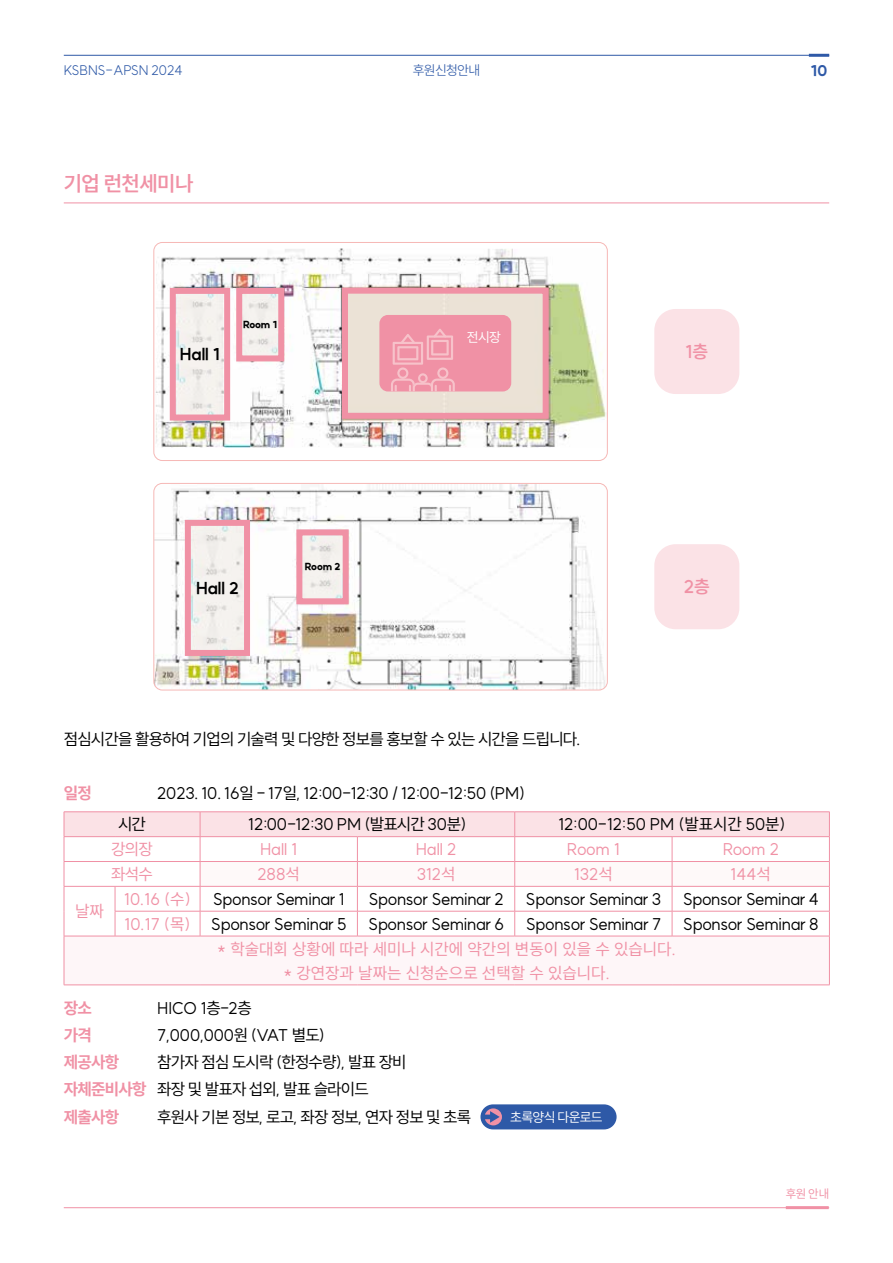
<style>
.page{position:relative;width:893px;height:1263px;background:#fff}
.page>*{position:absolute;margin:0;border:0;box-sizing:border-box;transform-origin:0 0}
.t1{font:600 21px "SUIT";letter-spacing:-.025em;color:#f091a5}
.t2{font:600 18px "SUIT";color:#f091a5}
.t3{font:16.5px "SUIT";letter-spacing:-.025em;color:#000}
.t4{font:16.5px "SUIT";letter-spacing:-.005em;color:#000}
.t5{font:16.5px/24px "SUIT";color:#f091a5;text-align:center}
.t6{font:16.5px/27.3px "SUIT";letter-spacing:-.05em;color:#000}
.t7{font:700 16.5px "SUIT";letter-spacing:-.045em;color:#f091a5}
.t8{font:700 16.5px "SUIT";letter-spacing:-.005em;color:#000}
.t9{font:800 15px "SUIT";color:#2e59a7}
.t10{font:300 13.5px "SUIT";color:#2e59a7}
.t11{font:13.5px "SUIT";letter-spacing:-.05em;color:#fff}
.t12{font:300 13.5px "SUIT";letter-spacing:-.025em;color:#2e59a7}
.t13{font:12px "SUIT";color:#f091a5}
.t14{font:800 9.75px "SUIT";letter-spacing:-.02em;color:#000}
.s1{color:#f091a5}
.s2{font-weight:700;color:#f091a5}
</style>
<div class="page">
<hr style="left:64px;top:55px;width:765px;height:1px;background:#2e59a7">
<hr style="left:64px;top:1207px;width:765px;height:1px;background:#f091a5">
<hr style="left:809px;top:54px;width:20px;height:3px;background:#2e59a7">
<hr style="left:786px;top:1206px;width:43px;height:3px;background:#f091a5">
<hr style="left:64px;top:203px;width:765px;height:1px;background:#f091a5">
<div style="left:64px;top:936px;width:765px;height:49px;background:#fef6f8"></div>
<hr style="left:64px;top:811px;width:51px;height:1px;background:#f091a5">
<hr style="left:115px;top:811px;width:85px;height:1px;background:#f091a5">
<hr style="left:200px;top:811px;width:157px;height:1px;background:#f091a5">
<hr style="left:357px;top:811px;width:158px;height:1px;background:#f091a5">
<hr style="left:515px;top:811px;width:157px;height:1px;background:#f091a5">
<hr style="left:672px;top:811px;width:158px;height:1px;background:#f091a5">
<hr style="left:829px;top:936px;width:1px;height:49px;background:#f091a5">
<hr style="left:64px;top:936px;width:51px;height:1px;background:#f091a5">
<hr style="left:64px;top:936px;width:1px;height:49px;background:#f091a5">
<hr style="left:115px;top:936px;width:85px;height:1px;background:#f091a5">
<hr style="left:200px;top:936px;width:157px;height:1px;background:#f091a5">
<hr style="left:357px;top:936px;width:158px;height:1px;background:#f091a5">
<hr style="left:515px;top:936px;width:157px;height:1px;background:#f091a5">
<hr style="left:672px;top:936px;width:158px;height:1px;background:#f091a5">
<hr style="left:64px;top:985px;width:51px;height:1px;background:#f091a5">
<hr style="left:115px;top:985px;width:85px;height:1px;background:#f091a5">
<hr style="left:200px;top:985px;width:157px;height:1px;background:#f091a5">
<hr style="left:357px;top:985px;width:158px;height:1px;background:#f091a5">
<hr style="left:515px;top:985px;width:157px;height:1px;background:#f091a5">
<hr style="left:672px;top:985px;width:158px;height:1px;background:#f091a5">
<svg style="left:64px;top:812px;width:766px;height:124px"></svg>
<hr style="left:64px;top:886px;width:51px;height:1px;background:#f091a5">
<hr style="left:115px;top:886px;width:85px;height:1px;background:#f091a5">
<div style="left:480px;top:1104px;width:137px;height:25px;background:#2e59a7;border-radius:13px"></div>
<svg style="left:485px;top:1108px;width:17px;height:17px"></svg>
<div style="left:654px;top:309px;width:85px;height:85px;background:#fbe2e6;border-radius:21px"></div>
<div style="left:654px;top:544px;width:85px;height:85px;background:#fbe2e6;border-radius:21px"></div>
<img style="left:156px;top:249px;width:450px;height:199px">
<div style="left:154px;top:242px;width:454px;height:219px;border:1px solid #f6b8b6;border-radius:9px"></div>
<img style="left:154px;top:483px;width:453px;height:207px">
<div style="left:154px;top:483px;width:454px;height:207px;border:1px solid #f6b8b6;border-radius:9px"></div>
<svg style="left:177px;top:295px;width:46px;height:118px;fill:#f4f1ee"></svg>
<div style="left:170px;top:288px;width:60px;height:132px;border:6px solid #f091a5"></div>
<svg style="left:243px;top:295px;width:34px;height:59px;fill:#f3f1ee"></svg>
<div style="left:236px;top:288px;width:48px;height:73px;border:6px solid #f091a5"></div>
<svg style="left:303px;top:536px;width:39px;height:61px;fill:#f4f1ee"></svg>
<div style="left:296px;top:529px;width:53px;height:75px;border:6px solid #f091a5"></div>
<svg style="left:192px;top:527px;width:51px;height:122px;fill:#f4f2ee"></svg>
<div style="left:185px;top:520px;width:65px;height:136px;border:6px solid #f091a5"></div>
<div style="left:345px;top:291px;width:201px;height:125px;background:#ebe2d6"></div>
<div style="left:342px;top:288px;width:207px;height:131px;border:6px solid #f091a5"></div>
<div style="left:379px;top:315px;width:132px;height:76px;background:#f091a5;border-radius:9px"></div>
<svg style="left:391px;top:329px;width:64px;height:62px"></svg>
<p class="t10" style="left:64px;top:63px;width:120px">KSBNS-APSN 2024</p>
<p class="t12" style="left:413px;top:63px;width:69px">후원신청안내</p>
<p class="t9" style="left:811px;top:63px;width:18px">10</p>
<p class="t1" style="left:64px;top:172px;width:131px">기업 런천세미나</p>
<p class="t8" style="left:180px;top:346px;width:42px">Hall 1</p>
<p class="t14" style="left:243px;top:320px;width:36px">Room 1</p>
<p class="t8" style="left:196px;top:579px;width:44px">Hall 2</p>
<p class="t14" style="left:305px;top:562px;width:37px">Room 2</p>
<p class="t11" style="left:467px;top:330px;width:36px">전시장</p>
<p class="t2" style="left:685px;top:342px;width:24px">1층</p>
<p class="t2" style="left:684px;top:577px;width:27px">2층</p>
<p class="t6" style="left:64px;top:726px;width:519px">점심시간을 활용하여 기업의 기술력 및 다양한 정보를 홍보할 수 있는 시간을 드립니다.</p>
<p class="t7" style="left:64px;top:784px;width:30px">일정</p>
<p class="t4" style="left:157px;top:784px;width:369px">2023. 10. 16일 - 17일, 12:00-12:30 / 12:00-12:50 (PM)</p>
<p class="t3" style="left:118px;top:816px;width:30px">시간</p>
<p class="t4" style="left:248px;top:816px;width:220px">12:00-12:30 PM (발표시간 30분)</p>
<p class="t4" style="left:558px;top:816px;width:229px">12:00-12:50 PM (발표시간 50분)</p>
<p class="t5" style="left:111px;top:838px;width:43px">강의장</p>
<p class="t5" style="left:260px;top:838px;width:39px">Hall 1</p>
<p class="t5" style="left:416px;top:838px;width:42px">Hall 2</p>
<p class="t5" style="left:567px;top:838px;width:54px">Room 1</p>
<p class="t5" style="left:723px;top:838px;width:58px">Room 2</p>
<p class="t5" style="left:111px;top:863px;width:43px">좌석수</p>
<p class="t5" style="left:258px;top:863px;width:44px">288석</p>
<p class="t5" style="left:417px;top:863px;width:40px">312석</p>
<p class="t5" style="left:574px;top:863px;width:40px">132석</p>
<p class="t5" style="left:731px;top:863px;width:42px">144석</p>
<p class="t5" style="left:75px;top:900px;width:30px">날짜</p>
<p class="t5" style="left:124px;top:887px;width:68px">10.16 (수)</p>
<p class="t3" style="left:213px;top:890px;width:134px">Sponsor Seminar 1</p>
<p class="t3" style="left:368px;top:890px;width:137px">Sponsor Seminar 2</p>
<p class="t3" style="left:526px;top:890px;width:137px">Sponsor Seminar 3</p>
<p class="t3" style="left:683px;top:890px;width:138px">Sponsor Seminar 4</p>
<p class="t3" style="left:125px;top:915px;width:223px"><span class="s1">10.17 (목)</span> Sponsor Seminar 5</p>
<p class="t3" style="left:368px;top:915px;width:137px">Sponsor Seminar 6</p>
<p class="t3" style="left:526px;top:915px;width:137px">Sponsor Seminar 7</p>
<p class="t3" style="left:683px;top:915px;width:137px">Sponsor Seminar 8</p>
<p class="t5" style="left:217px;top:937px;width:460px">* 학술대회 상황에 따라 세미나 시간에 약간의 변동이 있을 수 있습니다. * 강연장과 날짜는 신청순으로 선택할 수 있습니다.</p>
<p class="t7" style="left:64px;top:1000px;width:30px">장소</p>
<p class="t3" style="left:157px;top:1000px;width:96px">HICO 1층-2층</p>
<p class="t7" style="left:64px;top:1027px;width:30px">가격</p>
<p class="t4" style="left:157px;top:1027px;width:169px">7,000,000원 (VAT 별도)</p>
<p class="t7" style="left:64px;top:1054px;width:57px">제공사항</p>
<p class="t6" style="left:64px;top:1049px;width:344px;text-indent:94px">참가자 점심 도시락 (한정수량), 발표 장비 <span class="s2">자체준비사항</span> 좌장 및 발표자 섭외, 발표 슬라이드 <span class="s2">제출사항</span></p>
<p class="t6" style="left:157px;top:1104px;width:315px">후원사 기본 정보, 로고, 좌장 정보, 연자 정보 및 초록</p>
<p class="t11" style="left:510px;top:1110px;width:94px">초록양식 다운로드</p>
<p class="t13" style="left:786px;top:1187px;width:45px">후원 안내</p>
</div>
